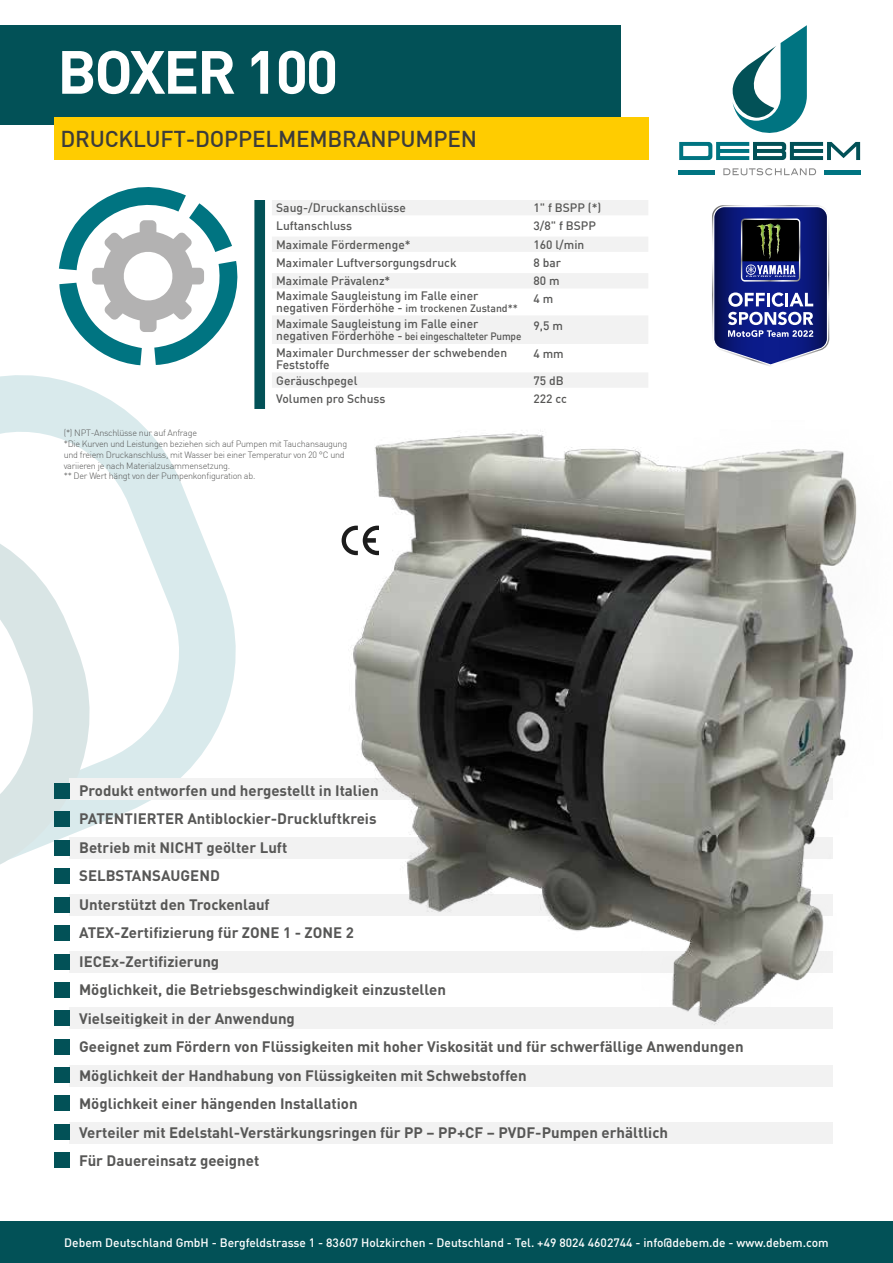
<style>
.page{position:relative;width:893px;height:1263px;background:#fff}
.page>*{position:absolute;margin:0;border:0;box-sizing:border-box;transform-origin:0 0}
.t1{font:700 60px "DIN Pro";letter-spacing:-.04em;color:#fff}
.t2{font:500 22.5px "DIN";letter-spacing:-.01em;color:#3c3c3b}
.t3{font:700 15px/28.5px "DIN Pro";color:#575756}
.t4{font:500 12px/12px "DIN";color:#575756}
.t5{font:500 12px "DIN";color:#fff}
.t6{font:500 10.5px "DIN";letter-spacing:-.015em;color:#575756;scale:.95 1}
.t7{font:300 9px/10.8px "DIN";letter-spacing:-.03em;color:#575756}
.s1{font-size:10.5px}
.s2{font-size:12px}
</style>
<div class="page">
<svg style="left:712px;top:205px;width:117px;height:161px;background:#3f4885"></svg>
<div style="left:0;top:1221px;width:893px;height:42px;background:#025157"></div>
<svg style="left:0;top:340px;width:266px;height:633px"></svg>
<svg style="left:0;top:481px;width:154px;height:492px"></svg>
<div style="left:0;top:25px;width:621px;height:100px;background:#025157"></div>
<div style="left:54px;top:117px;width:594px;height:43px;background:#fc0"></div>
<div style="left:678px;top:170px;width:37px;height:5px;background:#007481"></div>
<svg style="left:679px;top:25px;width:181px;height:135px"></svg>
<div style="left:824px;top:170px;width:37px;height:5px;background:#007481"></div>
<svg style="left:723px;top:168px;width:93px;height:7px"></svg>
<svg style="left:59px;top:187px;width:187px;height:178px"></svg>
<div style="left:70px;top:778px;width:763px;height:22px;background:#f2f2f2"></div>
<div style="left:70px;top:837px;width:763px;height:21px;background:#f2f2f2"></div>
<div style="left:70px;top:894px;width:763px;height:21px;background:#f2f2f2"></div>
<div style="left:70px;top:951px;width:763px;height:21px;background:#f2f2f2"></div>
<div style="left:70px;top:1007px;width:763px;height:22px;background:#f2f2f2"></div>
<div style="left:70px;top:1065px;width:763px;height:22px;background:#f2f2f2"></div>
<div style="left:70px;top:1122px;width:763px;height:21px;background:#f2f2f2"></div>
<div style="left:54px;top:783px;width:16px;height:16px;background:#025157"></div>
<div style="left:54px;top:811px;width:16px;height:16px;background:#025157"></div>
<div style="left:54px;top:840px;width:16px;height:16px;background:#025157"></div>
<div style="left:54px;top:868px;width:16px;height:16px;background:#025157"></div>
<div style="left:54px;top:897px;width:16px;height:15px;background:#025157"></div>
<div style="left:54px;top:925px;width:16px;height:16px;background:#025157"></div>
<div style="left:54px;top:954px;width:16px;height:15px;background:#025157"></div>
<div style="left:54px;top:1095px;width:16px;height:16px;background:#025157"></div>
<div style="left:54px;top:982px;width:16px;height:16px;background:#025157"></div>
<div style="left:54px;top:1124px;width:16px;height:16px;background:#025157"></div>
<div style="left:54px;top:1010px;width:16px;height:16px;background:#025157"></div>
<div style="left:54px;top:1152px;width:16px;height:16px;background:#025157"></div>
<div style="left:54px;top:1039px;width:16px;height:16px;background:#025157"></div>
<div style="left:54px;top:1067px;width:16px;height:16px;background:#025157"></div>
<img style="left:255px;top:420px;width:602px;height:605px">
<svg style="left:254px;top:200px;width:11px;height:209px;background:#0b575d"></svg>
<svg style="left:272px;top:200px;width:376px;height:187px"></svg>
<h1 class="t1" style="left:57px;top:22px;width:283px">BOXER 100</h1>
<h2 class="t2" style="left:60px;top:124px;width:418px">DRUCKLUFT-DOPPELMEMBRANPUMPEN</h2>
<p class="t4" style="left:276px;top:201px;width:131px">Saug-/Druckanschlüsse</p>
<p class="t4" style="left:533px;top:201px;width:69px">1" f BSPP (*)</p>
<p class="t4" style="left:276px;top:220px;width:77px">Luftanschluss</p>
<p class="t4" style="left:533px;top:220px;width:64px">3/8" f BSPP</p>
<p class="t4" style="left:276px;top:238px;width:136px">Maximale Fördermenge*</p>
<p class="t4" style="left:533px;top:238px;width:52px">160 l/min</p>
<p class="t4" style="left:276px;top:256px;width:182px">Maximaler Luftversorgungsdruck</p>
<p class="t4" style="left:533px;top:256px;width:29px">8 bar</p>
<p class="t4" style="left:276px;top:275px;width:116px">Maximale Prävalenz*</p>
<p class="t4" style="left:533px;top:275px;width:28px">80 m</p>
<p class="t4" style="left:276px;top:290px;width:243px">Maximale Saugleistung im Falle einer negativen Förderhöhe - <span class="s1">im trockenen Zustand**</span></p>
<p class="t4" style="left:533px;top:292px;width:21px">4 m</p>
<p class="t4" style="left:276px;top:317px;width:204px">Maximale Saugleistung im Falle einer</p>
<p class="t6" style="left:276px;top:330px;width:260px"><span class="s2">negativen Förderhöhe -</span> bei eingeschalteter Pumpe</p>
<p class="t4" style="left:533px;top:319px;width:31px">9,5 m</p>
<p class="t4" style="left:276px;top:346px;width:233px">Maximaler Durchmesser der schwebenden<br>Feststoffe</p>
<p class="t4" style="left:533px;top:347px;width:32px">4 mm</p>
<p class="t4" style="left:276px;top:374px;width:83px">Geräuschpegel</p>
<p class="t4" style="left:533px;top:374px;width:32px">75 dB</p>
<p class="t4" style="left:276px;top:392px;width:111px">Volumen pro Schuss</p>
<p class="t4" style="left:533px;top:392px;width:35px">222 cc</p>
<p class="t7" style="left:64px;top:427px;width:285px">(*) NPT-Anschlüsse nur auf Anfrage<br>*Die Kurven und Leistungen beziehen sich auf Pumpen mit Tauchansaugung und freiem Druckanschluss, mit Wasser bei einer Temperatur von 20 °C und variieren je nach Materialzusammensetzung.<br>** Der Wert hängt von der Pumpenkonfiguration ab.</p>
<p class="t3" style="left:79px;top:774px;width:666px">Produkt entworfen und hergestellt in Italien<br>PATENTIERTER Antiblockier-Druckluftkreis<br>Betrieb mit NICHT geölter Luft<br>SELBSTANSAUGEND<br>Unterstützt den Trockenlauf<br>ATEX-Zertifizierung für ZONE 1 - ZONE 2<br>IECEx-Zertifizierung<br>Möglichkeit, die Betriebsgeschwindigkeit einzustellen<br>Vielseitigkeit in der Anwendung<br>Geeignet zum Fördern von Flüssigkeiten mit hoher Viskosität und für schwerfällige Anwendungen Möglichkeit der Handhabung von Flüssigkeiten mit Schwebstoffen<br>Möglichkeit einer hängenden Installation<br>Verteiler mit Edelstahl-Verstärkungsringen für PP – PP+CF – PVDF-Pumpen erhältlich<br>Für Dauereinsatz geeignet</p>
<p class="t5" style="left:64px;top:1235px;width:766px">Debem Deutschland GmbH - Bergfeldstrasse 1 - 83607 Holzkirchen - Deutschland - Tel. +49 8024 4602744 - info@debem.de - www.debem.com</p>
</div>
